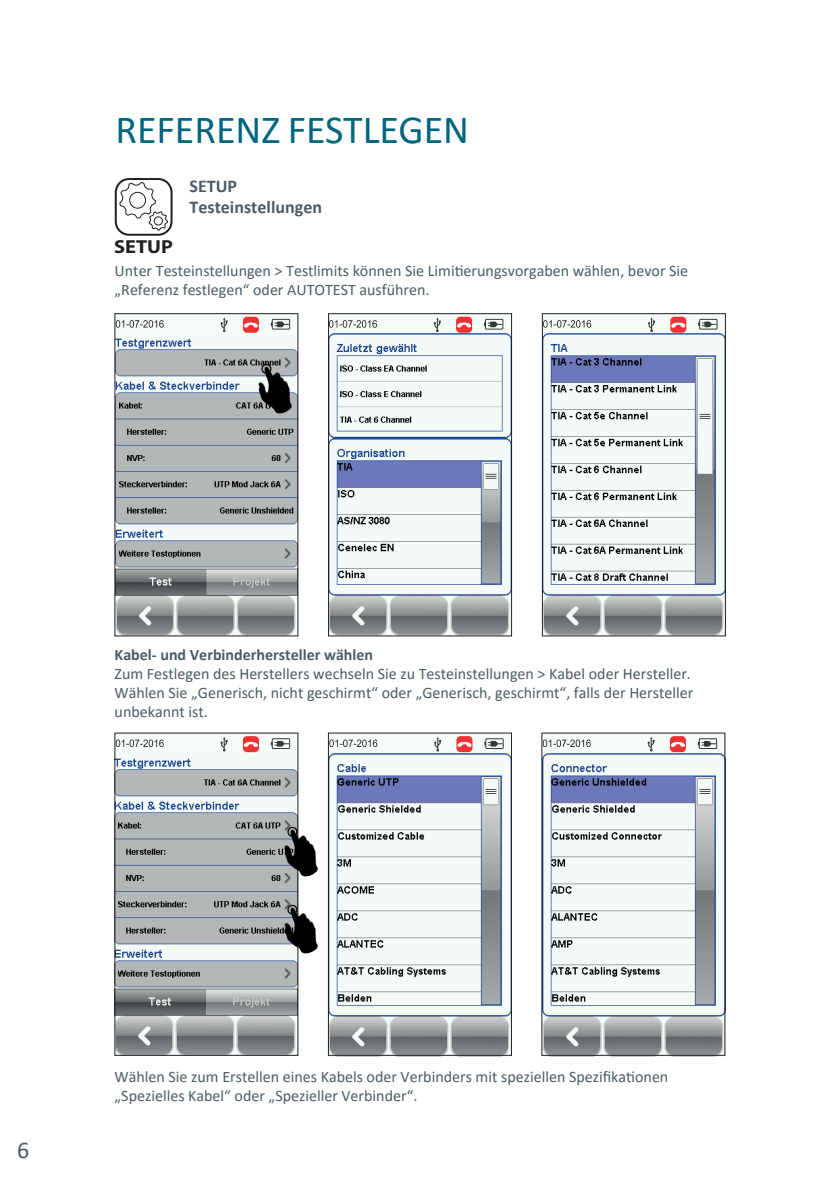
<style>
.page{position:relative;width:840px;height:1191px;background:#fff}
.page>*{position:absolute;margin:0;border:0;box-sizing:border-box;transform-origin:0 0}
.t1{font:40px "Calibri";color:#00657e}
.t2{font:24px "Calibri";color:#4c5c65}
.t3{font:700 18.8px "Myriad Pro";color:#231f20;scale:1.08 1}
.t4{font:700 18px/21.6px "Calibri";color:#4c5c65}
.t5{font:16px/19.2px "Calibri";color:#4c5c65}
.t6{font:700 16px "Calibri";color:#4c5c65}
</style>
<div class="page">
<svg style="left:119px;top:181px;width:49px;height:50px"></svg>
<div style="left:115px;top:178px;width:57px;height:58px;border:2px solid #231f20;border-radius:13px"></div>
<img style="left:116px;top:752px;width:180px;height:301px">
<div style="left:115px;top:733px;width:182px;height:19px;background:#f6fbf7"></div>
<svg style="left:116px;top:739px;width:48px;height:8px"></svg>
<div style="left:272px;top:738px;width:18px;height:11px;border:1px solid #36393c"></div>
<svg style="left:271px;top:741px;width:18px;height:5px"></svg>
<svg style="left:220px;top:737px;width:7px;height:14px"></svg>
<div style="left:243px;top:736px;width:16px;height:16px;background:#ee3233;border-radius:4px"></div>
<svg style="left:243px;top:741px;width:15px;height:6px"></svg>
<div style="left:114px;top:733px;width:184px;height:322px;border:1px solid #231f20"></div>
<img style="left:328px;top:752px;width:183px;height:305px">
<div style="left:329px;top:733px;width:181px;height:19px;background:#f6fbf7"></div>
<svg style="left:330px;top:739px;width:47px;height:8px"></svg>
<div style="left:485px;top:738px;width:18px;height:11px;border:1px solid #36393c"></div>
<svg style="left:484px;top:741px;width:18px;height:5px"></svg>
<svg style="left:434px;top:737px;width:7px;height:14px"></svg>
<div style="left:456px;top:736px;width:16px;height:16px;background:#ee3233;border-radius:4px"></div>
<svg style="left:456px;top:741px;width:16px;height:6px"></svg>
<div style="left:328px;top:733px;width:183px;height:322px;border:1px solid #231f20"></div>
<img style="left:542px;top:733px;width:183px;height:323px">
<div style="left:542px;top:733px;width:182px;height:19px;background:#f6fbf7"></div>
<svg style="left:543px;top:739px;width:47px;height:8px"></svg>
<div style="left:698px;top:738px;width:18px;height:11px;border:1px solid #36393c"></div>
<svg style="left:697px;top:741px;width:18px;height:5px"></svg>
<svg style="left:647px;top:737px;width:7px;height:14px"></svg>
<div style="left:669px;top:736px;width:16px;height:16px;background:#ee3233;border-radius:4px"></div>
<svg style="left:669px;top:741px;width:16px;height:6px"></svg>
<img style="left:116px;top:333px;width:180px;height:301px">
<img style="left:248px;top:364px;width:48px;height:49px">
<div style="left:115px;top:314px;width:182px;height:19px;background:#f6fbf7"></div>
<svg style="left:116px;top:320px;width:48px;height:8px"></svg>
<div style="left:272px;top:319px;width:18px;height:10px;border:1px solid #36393c"></div>
<svg style="left:271px;top:321px;width:18px;height:6px"></svg>
<svg style="left:220px;top:317px;width:7px;height:15px"></svg>
<div style="left:243px;top:317px;width:16px;height:16px;background:#ee3233;border-radius:4px"></div>
<svg style="left:244px;top:322px;width:14px;height:6px"></svg>
<div style="left:114px;top:313px;width:184px;height:323px;border:1px solid #231f20"></div>
<img style="left:330px;top:333px;width:179px;height:301px">
<div style="left:328px;top:314px;width:182px;height:19px;background:#f6fbf7"></div>
<svg style="left:330px;top:320px;width:47px;height:8px"></svg>
<div style="left:484px;top:319px;width:19px;height:10px;border:1px solid #36393c"></div>
<svg style="left:484px;top:321px;width:18px;height:6px"></svg>
<svg style="left:433px;top:317px;width:7px;height:15px"></svg>
<div style="left:456px;top:317px;width:16px;height:16px;background:#ee3233;border-radius:4px"></div>
<svg style="left:456px;top:322px;width:15px;height:6px"></svg>
<div style="left:328px;top:313px;width:183px;height:323px;border:1px solid #231f20"></div>
<img style="left:544px;top:333px;width:179px;height:301px">
<div style="left:542px;top:314px;width:182px;height:19px;background:#f6fbf7"></div>
<svg style="left:544px;top:320px;width:46px;height:8px"></svg>
<div style="left:698px;top:319px;width:19px;height:10px;border:1px solid #36393c"></div>
<svg style="left:698px;top:321px;width:18px;height:6px"></svg>
<svg style="left:648px;top:317px;width:6px;height:15px"></svg>
<div style="left:670px;top:317px;width:16px;height:16px;background:#ee3233;border-radius:4px"></div>
<svg style="left:670px;top:322px;width:15px;height:6px"></svg>
<div style="left:542px;top:313px;width:183px;height:323px;border:1px solid #231f20"></div>
<img style="left:273px;top:826px;width:45px;height:50px">
<img style="left:273px;top:904px;width:45px;height:49px">
<h1 class="t1" style="left:115px;top:102px;width:355px">REFERENZ FESTLEGEN</h1>
<p class="t4" style="left:189px;top:174px;width:134px">SETUP<br>Testeinstellungen</p>
<p class="t3" style="left:114px;top:234px;width:56px">SETUP</p>
<p class="t5" style="left:114px;top:260px;width:574px">Unter Testeinstellungen &gt; Testlimits können Sie Limitierungsvorgaben wählen, bevor Sie „Referenz festlegen“ oder AUTOTEST ausführen.</p>
<p class="t6" style="left:114px;top:643px;width:260px">Kabel- und Verbinderhersteller wählen</p>
<p class="t5" style="left:114px;top:663px;width:580px">Zum Festlegen des Herstellers wechseln Sie zu Testeinstellungen &gt; Kabel oder Hersteller.<br>Wählen Sie „Generisch, nicht geschirmt“ oder „Generisch, geschirmt“, falls der Hersteller unbekannt ist.</p>
<h2 class="t2" style="left:17px;top:1133px;width:14px">6</h2>
<p class="t5" style="left:114px;top:1067px;width:555px">Wählen Sie zum Erstellen eines Kabels oder Verbinders mit speziellen Spezifikationen „Spezielles Kabel“ oder „Spezieller Verbinder“.</p>
</div>
